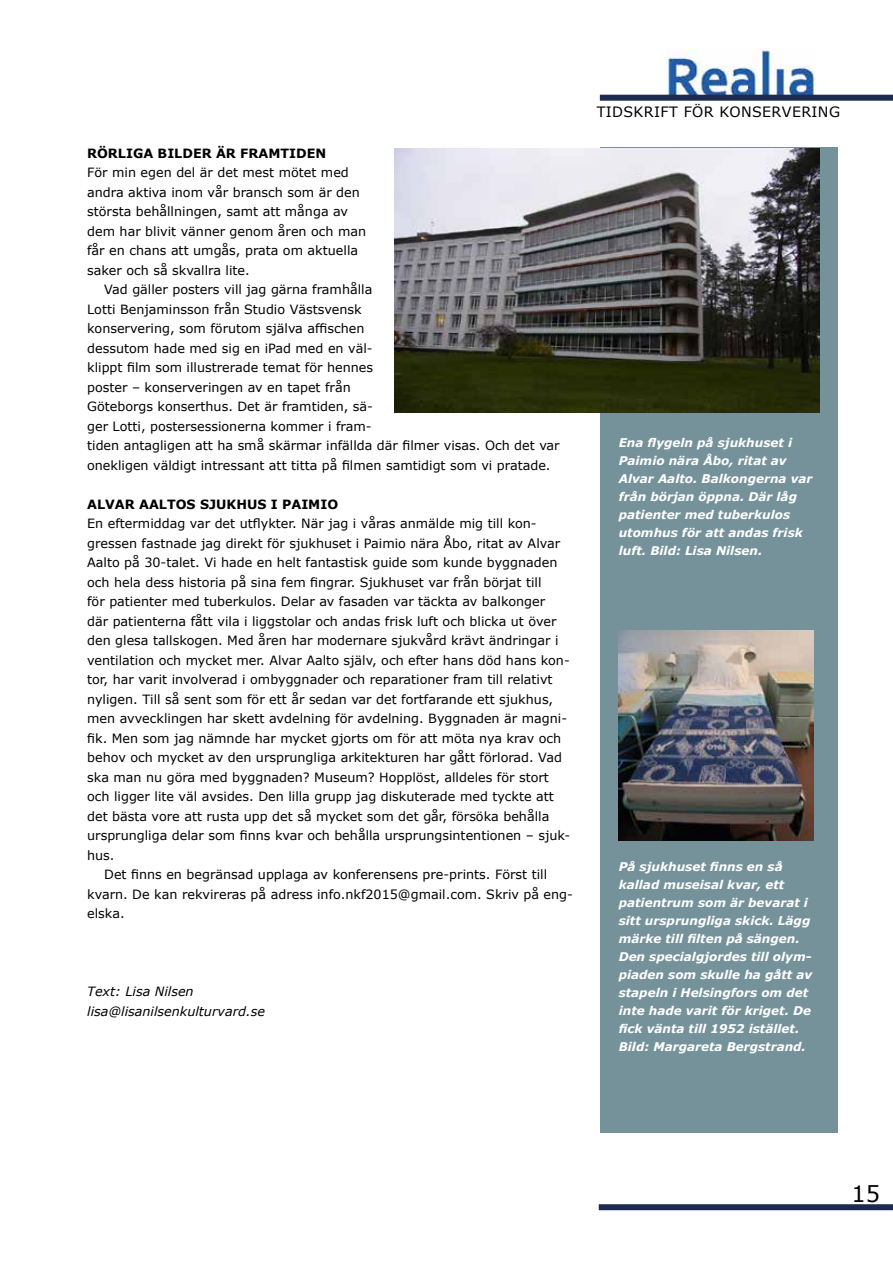
<style>
.page{position:relative;width:893px;height:1263px;background:#fff}
.page>*{position:absolute;margin:0;border:0;box-sizing:border-box;transform-origin:0 0}
.t1{font:22.5px "Verdana";color:#000}
.t2{font:14.25px "Verdana";letter-spacing:.025em;color:#000}
.t3{font:12.75px/19.5px "Verdana";color:#000}
.t4{font:700 12.75px "Verdana";color:#000}
.t5{font:italic 12.75px/19.5px "Verdana";color:#000}
.t6{font:italic 700 12px/18px "Verdana";color:#fff}
</style>
<div class="page">
<img style="left:667px;top:49px;width:149px;height:46px">
<div style="left:600px;top:95px;width:293px;height:6px;background:#1d2b51"></div>
<div style="left:600px;top:147px;width:238px;height:986px;background:#75929b"></div>
<div style="left:599px;top:1204px;width:294px;height:6px;background:#1d2b51"></div>
<img style="left:394px;top:149px;width:425px;height:263px">
<img style="left:618px;top:630px;width:196px;height:211px">
<p class="t4" style="left:87px;top:144px;width:21px">RÖRLIGA</p>
<p class="t4" style="left:158px;top:144px;width:10px">BILDER</p>
<p class="t4" style="left:216px;top:144px;width:35px">ÄR FRAMTIDEN</p>
<p class="t3" style="left:87px;top:163px;width:281px">För min egen del är det mest mötet med andra aktiva inom vår bransch som är den största behållningen, samt att många av dem har blivit vänner genom åren och man får en chans att umgås, prata om aktuella saker och så skvallra lite.</p>
<p class="t3" style="left:87px;top:280px;width:474px;text-indent:17px">Vad gäller posters vill jag gärna framhålla<br>Lotti Benjaminsson från Studio Västsvensk<br>konservering, som förutom själva affischen<br>dessutom hade med sig en iPad med en väl-<br>klippt film som illustrerade temat för hennes<br>poster – konserveringen av en tapet från<br>Göteborgs konserthus. Det är framtiden, sä-<br>ger Lotti, postersessionerna kommer i fram-<br>tiden antagligen att ha små skärmar infällda där filmer visas. Och det var onekligen väldigt intressant att titta på filmen samtidigt som vi pratade.</p>
<p class="t4" style="left:87px;top:495px;width:21px">ALVAR</p>
<p class="t4" style="left:139px;top:495px;width:21px">AALTOS</p>
<p class="t4" style="left:200px;top:495px;width:11px">SJUKHUS</p>
<p class="t4" style="left:271px;top:495px;width:31px">I PAIMIO</p>
<p class="t3" style="left:87px;top:513px;width:451px">En eftermiddag var det utflykter. När jag i våras anmälde mig till kon-</p>
<p class="t3" style="left:87px;top:533px;width:475px">gressen fastnade jag direkt för sjukhuset i Paimio nära Åbo, ritat av Alvar</p>
<p class="t3" style="left:87px;top:552px;width:472px">Aalto på 30-talet. Vi hade en helt fantastisk guide som kunde byggnaden</p>
<p class="t3" style="left:87px;top:572px;width:456px">och hela dess historia på sina fem fingrar. Sjukhuset var från börjat till</p>
<p class="t3" style="left:87px;top:591px;width:460px">för patienter med tuberkulos. Delar av fasaden var täckta av balkonger</p>
<p class="t3" style="left:87px;top:611px;width:471px">där patienterna fått vila i liggstolar och andas frisk luft och blicka ut över</p>
<p class="t3" style="left:87px;top:630px;width:473px">den glesa tallskogen. Med åren har modernare sjukvård krävt ändringar i</p>
<p class="t3" style="left:87px;top:650px;width:484px">ventilation och mycket mer. Alvar Aalto själv, och efter hans död hans kon-</p>
<p class="t3" style="left:87px;top:669px;width:467px">tor, har varit involverad i ombyggnader och reparationer fram till relativt</p>
<p class="t3" style="left:87px;top:689px;width:468px">nyligen. Till så sent som för ett år sedan var det fortfarande ett sjukhus,</p>
<p class="t3" style="left:87px;top:708px;width:481px">men avvecklingen har skett avdelning för avdelning. Byggnaden är magni-</p>
<p class="t3" style="left:87px;top:728px;width:476px">fik. Men som jag nämnde har mycket gjorts om för att möta nya krav och</p>
<p class="t3" style="left:87px;top:747px;width:476px">behov och mycket av den ursprungliga arkitekturen har gått förlorad. Vad</p>
<p class="t3" style="left:87px;top:767px;width:463px">ska man nu göra med byggnaden? M useum? Hopplöst, alldeles för stort</p>
<p class="t3" style="left:87px;top:786px;width:468px">och ligger lite väl avsides. Den lilla grupp jag diskuterade med tyckte att</p>
<p class="t3" style="left:87px;top:806px;width:464px">det bästa vore att rusta upp det så mycket som det går, försöka behålla</p>
<p class="t3" style="left:87px;top:825px;width:484px">ursprungliga delar som finns kvar och behålla ursprungsintentionen – sjuk-</p>
<p class="t3" style="left:87px;top:845px;width:29px">hus.</p>
<p class="t3" style="left:104px;top:864px;width:445px">Det finns en begränsad upplaga av konferensens pre-prints. Först till</p>
<p class="t3" style="left:87px;top:884px;width:487px">kvarn. De kan rekvireras på adress info.nkf2015@gmail.com. Skriv på eng-</p>
<p class="t3" style="left:87px;top:903px;width:39px">elska.</p>
<p class="t5" style="left:87px;top:981px;width:179px">Text: Lisa Nilsen lisa@lisanilsenkulturvard.se</p>
<p class="t2" style="left:597px;top:102px;width:245px">Tidskrift för konservering</p>
<p class="t6" style="left:619px;top:434px;width:195px">Ena flygeln på sjukhuset i<br>Paimio nära Åbo, ritat av<br>Alvar Aalto. Balkongerna var från början öppna. Där låg patienter med tuberkulos utomhus för att andas frisk luft. Bild: Lisa Nilsen.</p>
<p class="t6" style="left:619px;top:858px;width:195px">På sjukhuset finns en så kallad museisal kvar, ett patientrum som är bevarat i sitt ursprungliga skick. Lägg märke till filten på sängen.<br>Den specialgjordes till olym&shy;piaden som skulle ha gått av stapeln i Helsingfors om det inte hade varit för kriget. De fick vänta till 1952 istället.<br>Bild: Margareta Bergstrand.</p>
<h1 class="t1" style="left:851px;top:1178px;width:30px">15</h1>
</div>
